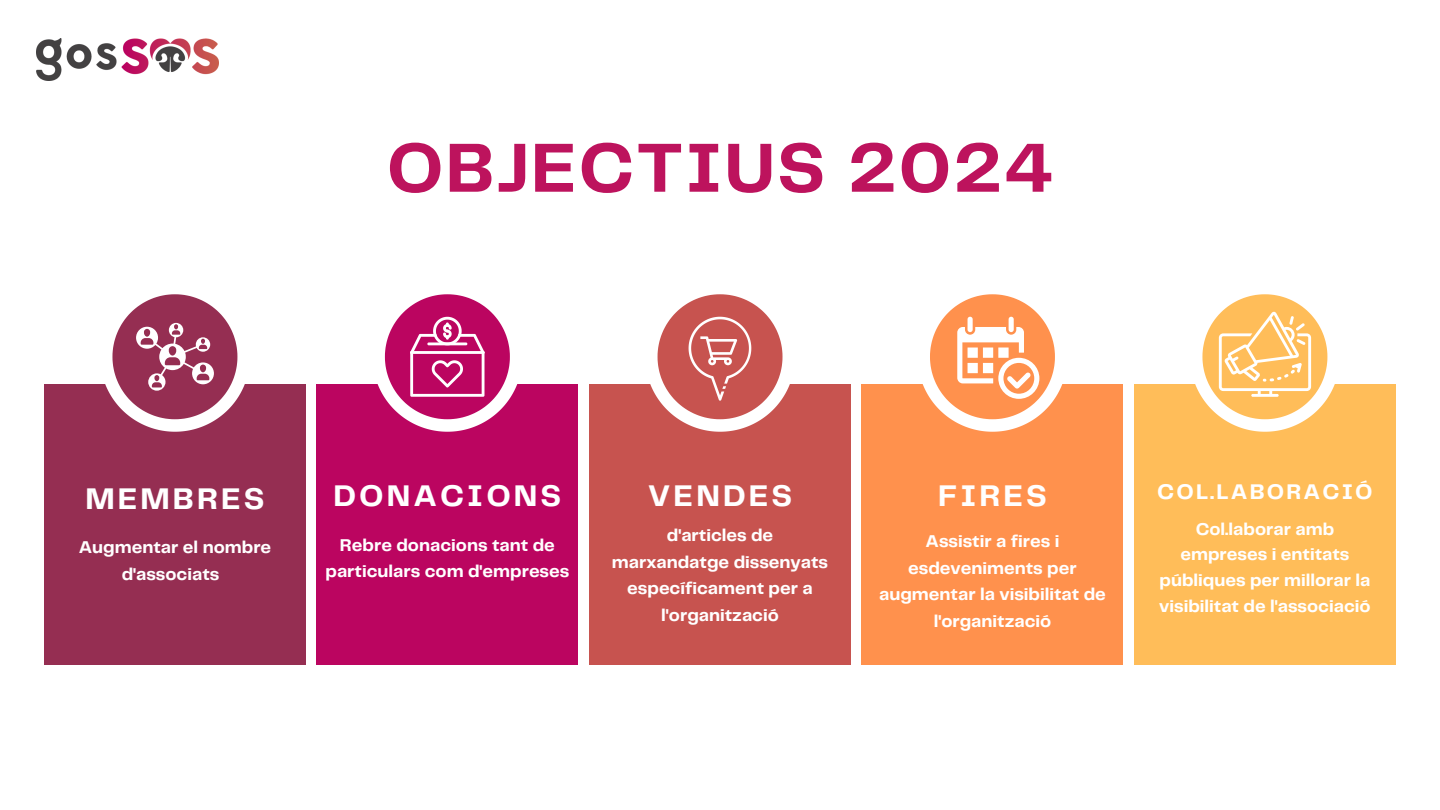
<style>
.page{position:relative;width:1440px;height:810px;background:#fff}
.page>*{position:absolute;margin:0;border:0;box-sizing:border-box;transform-origin:0 0}
.t1{font:700 72px "Telegraf";letter-spacing:.025em;color:#bd135d}
.t2{font:700 31px "Telegraf";letter-spacing:.1em;color:#fff}
.t3{font:700 22px "Telegraf";letter-spacing:.1em;color:#fff}
.t4{font:700 17.7px/26.6px "Telegraf";color:#fff;text-align:center}
</style>
<div class="page">
<img style="left:37px;top:38px;width:181px;height:43px">
<div style="left:589px;top:357px;width:261px;height:307px;background:#c7534f"></div>
<div style="left:589px;top:258px;width:261px;height:125px;background:#fff"></div>
<div style="left:1134px;top:357px;width:261px;height:307px;background:#ffbd59"></div>
<div style="left:1134px;top:258px;width:261px;height:125px;background:#fff"></div>
<div style="left:862px;top:357px;width:261px;height:307px;background:#ff914d"></div>
<div style="left:862px;top:258px;width:261px;height:125px;background:#fff"></div>
<div style="left:317px;top:357px;width:261px;height:307px;background:#bb0560"></div>
<div style="left:317px;top:258px;width:261px;height:125px;background:#fff"></div>
<div style="left:44px;top:357px;width:261px;height:307px;background:#952e52"></div>
<div style="left:44px;top:258px;width:261px;height:125px;background:#fff"></div>
<svg style="left:100px;top:294px;width:150px;height:137px"></svg>
<svg style="left:372px;top:294px;width:150px;height:137px"></svg>
<svg style="left:645px;top:294px;width:150px;height:137px"></svg>
<svg style="left:918px;top:294px;width:149px;height:137px"></svg>
<svg style="left:1190px;top:294px;width:150px;height:137px"></svg>
<h1 class="t1" style="left:387px;top:137px;width:668px">OBJECTIUS 2024</h1>
<p class="t2" style="left:85px;top:486px;width:181px">MEMBRES</p>
<p class="t4" style="left:79px;top:535px;width:194px">Augmentar el nombre d'associats</p>
<p class="t2" style="left:334px;top:483px;width:229px">DONACIONS</p>
<h2 class="t4" style="left:326px;top:533px;width:245px">Rebre donacions tant de particulars com d'empreses</h2>
<p class="t2" style="left:648px;top:482px;width:146px">VENDES</p>
<p class="t4" style="left:612px;top:523px;width:218px">d'articles de marxandatge dissenyats específicament per a l'organització</p>
<p class="t2" style="left:938px;top:483px;width:110px">FIRES</p>
<p class="t4" style="left:879px;top:529px;width:228px">Assistir a fires i esdeveniments per augmentar la visibilitat de l'organització</p>
<h2 class="t3" style="left:1157px;top:482px;width:217px">COL.LABORACIÓ</h2>
<p class="t4" style="left:1159px;top:517px;width:213px;line-height:25.8px">Col.laborar amb empreses i entitats públiques per millorar la visibilitat de l'associació</p>
</div>
